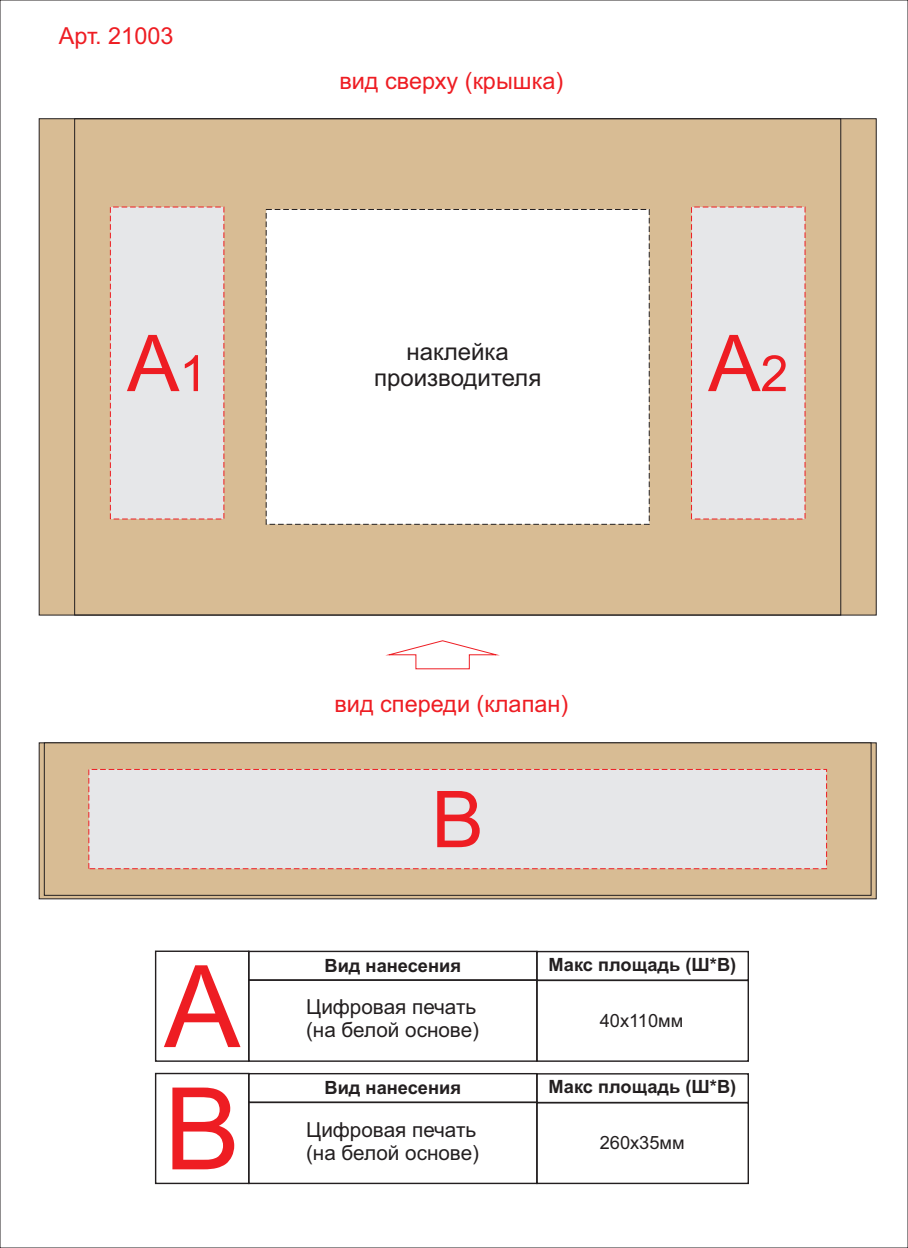
<style>
.page{position:relative;width:908px;height:1248px;background:#fff}
.page>*{position:absolute;margin:0;border:0;box-sizing:border-box;transform-origin:0 0}
.t1{font:114.1px/122.2px "Arial";color:#ee1d23}
.t2{font:78.4px "Arial";color:#ee1d23}
.t3{font:24px/26.8px "Arial";color:#231f20;text-align:center}
.t4{font:23.4px "Arial";color:#ee1d23}
.t5{font:20.7px/23.1px "Arial";color:#231f20}
.t6{font:700 18.3px "Arial";color:#231f20}
.t7{font:18.3px "Arial";color:#231f20}
.s1{font-size:50px}
</style>
<div class="page">
<div style="left:39px;top:118px;width:837px;height:497px;background:#d8bc94"></div>
<svg style="left:39px;top:742px;width:837px;height:157px;background:#9f8b70"></svg>
<div style="left:44px;top:742px;width:827px;height:153px;background:#d8bc94"></div>
<div style="left:88px;top:768px;width:738px;height:101px;background:#e6e7e9"></div>
<div style="left:110px;top:206px;width:114px;height:313px;background:#e6e7e9"></div>
<div style="left:690px;top:206px;width:115px;height:313px;background:#e6e7e9"></div>
<svg style="left:265px;top:209px;width:384px;height:316px"></svg>
<div style="left:248px;top:950px;width:289px;height:30px;border:1px solid #231f20"></div>
<div style="left:248px;top:1072px;width:289px;height:30px;border:1px solid #231f20"></div>
<div style="left:536px;top:950px;width:212px;height:30px;border:1px solid #231f20"></div>
<div style="left:536px;top:1072px;width:212px;height:31px;border:1px solid #231f20"></div>
<div style="left:155px;top:950px;width:94px;height:111px;border:1px solid #231f20"></div>
<div style="left:155px;top:1072px;width:94px;height:111px;border:1px solid #231f20"></div>
<div style="left:248px;top:979px;width:289px;height:82px;border:1px solid #231f20"></div>
<div style="left:248px;top:1101px;width:289px;height:82px;border:1px solid #231f20"></div>
<div style="left:536px;top:979px;width:212px;height:82px;border:1px solid #231f20"></div>
<div style="left:536px;top:1101px;width:212px;height:82px;border:1px solid #231f20"></div>
<svg style="left:385px;top:640px;width:115px;height:29px"></svg>
<p class="t4" style="left:59px;top:27px;width:116px">Арт. 21003</p>
<p class="t4" style="left:339px;top:72px;width:225px">вид сверху (крышка)</p>
<h2 class="t2" style="left:127px;top:334px;width:82px">А<span class="s1">1</span></h2>
<h2 class="t2" style="left:707px;top:334px;width:82px">А<span class="s1">2</span></h2>
<p class="t3" style="left:374px;top:340px;width:169px">наклейка производителя</p>
<p class="t4" style="left:334px;top:694px;width:235px">вид спереди (клапан)</p>
<h2 class="t2" style="left:431px;top:790px;width:54px">В</h2>
<h1 class="t1" style="left:164px;top:956px;width:78px">А<br>В</h1>
<p class="t6" style="left:324px;top:958px;width:138px">Вид нанесения</p>
<p class="t5" style="left:306px;top:997px;width:174px">Цифровая печать (на белой основе)</p>
<p class="t6" style="left:324px;top:1080px;width:138px">Вид нанесения</p>
<p class="t5" style="left:306px;top:1119px;width:174px">Цифровая печать (на белой основе)</p>
<p class="t6" style="left:548px;top:957px;width:189px">Макс площадь (Ш*В)</p>
<p class="t7" style="left:599px;top:1013px;width:85px">40х110мм</p>
<p class="t6" style="left:548px;top:1079px;width:189px">Макс площадь (Ш*В)</p>
<p class="t7" style="left:599px;top:1135px;width:87px">260х35мм</p>
</div>
